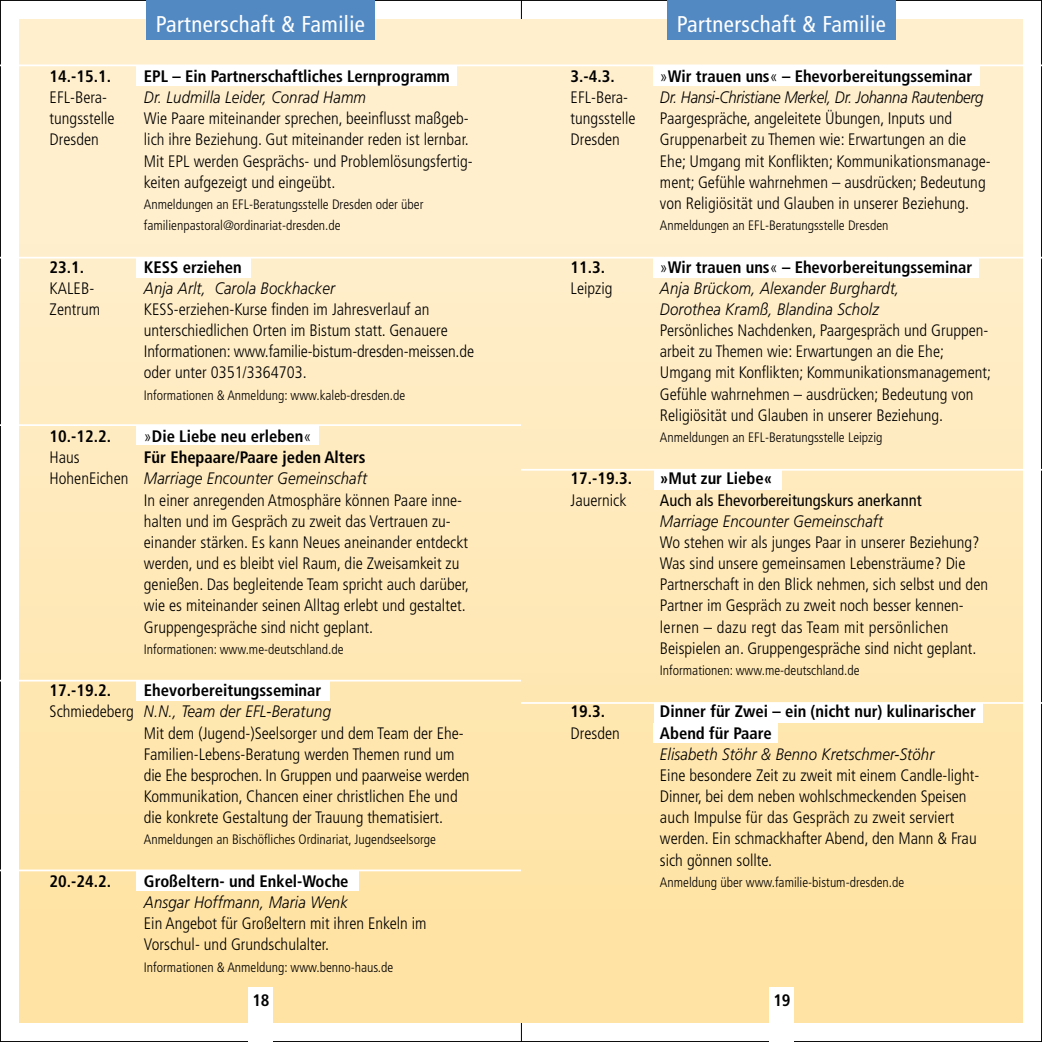
<style>
.page{position:relative;width:1042px;height:1042px;background:#fff}
.page>*{position:absolute;margin:0;border:0;box-sizing:border-box;transform-origin:0 0}
.t1{font:condensed 22.75px "Frutiger LT Std";letter-spacing:.02em;color:#fff}
.t2{font:300 condensed 16.62px/21.2px "Frutiger LT Std";color:#000}
.t3{font:italic 300 16.62px/21.2px "Frutiger LT Std";letter-spacing:.01em;color:#000;scale:.9 1}
.t4{font:700 condensed 16.62px/21.2px "Frutiger LT Std";color:#000}
.t5{font:italic 300 16.62px/21.2px "Frutiger LT Std";letter-spacing:-.015em;color:#000;scale:.9 1}
.t6{font:condensed 16.62px "Frutiger LT Std";color:#000}
.t7{font:300 condensed 13.65px/21.2px "Frutiger LT Std";color:#000}
.s1{font-weight:300}
.s2{font-style:normal;font-stretch:condensed}
.s3{font-weight:700;font-style:normal;font-stretch:condensed}
</style>
<div class="page">
<hr style="left:521px;top:0;width:1px;height:1042px;background:#000">
<div style="left:521px;top:20px;width:501px;height:1002px;background:linear-gradient(to bottom,#fff1d4,#ffe2a2)"></div>
<div style="left:20px;top:20px;width:501px;height:1002px;background:linear-gradient(to bottom,#fff1d4,#ffe2a2)"></div>
<hr style="left:0;top:64px;width:521px;height:2px;background:#fff">
<div style="left:136px;top:66px;width:320px;height:20px;background:#fff"></div>
<hr style="left:0;top:257px;width:521px;height:1px;background:#fff">
<div style="left:136px;top:258px;width:115px;height:20px;background:#fff"></div>
<hr style="left:0;top:424px;width:521px;height:2px;background:#fff">
<div style="left:136px;top:425px;width:183px;height:20px;background:#fff"></div>
<hr style="left:0;top:680px;width:521px;height:1px;background:#fff">
<div style="left:136px;top:681px;width:194px;height:20px;background:#fff"></div>
<hr style="left:0;top:869px;width:521px;height:2px;background:#fff">
<div style="left:136px;top:871px;width:222px;height:19px;background:#fff"></div>
<hr style="left:521px;top:64px;width:521px;height:2px;background:#fff">
<div style="left:654px;top:66px;width:326px;height:20px;background:#fff"></div>
<hr style="left:521px;top:257px;width:521px;height:1px;background:#fff">
<div style="left:654px;top:258px;width:324px;height:20px;background:#fff"></div>
<hr style="left:521px;top:469px;width:521px;height:2px;background:#fff">
<div style="left:654px;top:470px;width:127px;height:20px;background:#fff"></div>
<hr style="left:521px;top:702px;width:521px;height:2px;background:#fff">
<div style="left:654px;top:703px;width:328px;height:20px;background:#fff"></div>
<div style="left:654px;top:723px;width:124px;height:20px;background:#fff"></div>
<div style="left:248px;top:987px;width:25px;height:55px;background:#fff"></div>
<div style="left:769px;top:987px;width:25px;height:55px;background:#fff"></div>
<div style="left:146px;top:0;width:229px;height:40px;background:#5389c2"></div>
<div style="left:667px;top:0;width:228px;height:40px;background:#5389c2"></div>
<h1 class="t1" style="left:156px;top:11px;width:211px">Partnerschaft &amp; Familie</h1>
<h1 class="t1" style="left:677px;top:11px;width:211px">Partnerschaft &amp; Familie</h1>
<p class="t4" style="left:50px;top:66px;width:63px">14.-15.1.</p>
<p class="t2" style="left:50px;top:87px;width:66px">EFL-Bera&shy;tungsstelle<br>Dresden</p>
<p class="t4" style="left:50px;top:256px;width:36px">23.1.</p>
<p class="t2" style="left:50px;top:278px;width:52px">KALEB-<br>Zentrum</p>
<p class="t4" style="left:50px;top:426px;width:63px">10.-12.2.</p>
<p class="t2" style="left:50px;top:447px;width:80px">Haus<br>HohenEichen</p>
<p class="t4" style="left:50px;top:680px;width:63px">17.-19.2.</p>
<p class="t2" style="left:50px;top:701px;width:86px">Schmiedeberg</p>
<p class="t4" style="left:50px;top:870px;width:63px">20.-24.2.</p>
<p class="t4" style="left:144px;top:66px;width:307px">EPL – Ein Partnerschaftliches Lernprogramm</p>
<p class="t3" style="left:144px;top:87px;width:248px">Dr. Ludmilla Leider, Conrad Hamm</p>
<p class="t2" style="left:144px;top:108px;width:330px">Wie Paare miteinander sprechen, beeinflusst maßgeb&shy;lich ihre Beziehung. Gut miteinander reden ist lernbar.<br>Mit EPL werden Gesprächs- und Problemlösungsfertig&shy;keiten aufgezeigt und eingeübt.</p>
<p class="t7" style="left:144px;top:194px;width:281px">Anmeldungen an EFL-Beratungsstelle Dresden oder über familienpastoral@ordinariat-dresden.de</p>
<p class="t4" style="left:144px;top:256px;width:99px">KESS erziehen</p>
<p class="t3" style="left:144px;top:278px;width:214px">Anja Arlt, Carola Bockhacker</p>
<p class="t2" style="left:144px;top:299px;width:332px">KESS-erziehen-Kurse finden im Jahresverlauf an unterschiedlichen Orten im Bistum statt. Genauere Informationen: www.familie-bistum-dresden-meissen.de oder unter 0351/3364703.</p>
<p class="t7" style="left:144px;top:384px;width:263px">Informationen &amp; Anmeldung: www.kaleb-dresden.de</p>
<p class="t4" style="left:144px;top:426px;width:223px"><span class="s1">»</span>Die Liebe neu erleben<span class="s1">«<br></span>Für Ehepaare/Paare jeden Alters</p>
<p class="t3" style="left:144px;top:468px;width:249px">Marriage Encounter Gemeinschaft</p>
<p class="t2" style="left:144px;top:489px;width:327px">In einer anregenden Atmosphäre können Paare inne&shy;halten und im Gespräch zu zweit das Vertrauen zu&shy;einander stärken. Es kann Neues aneinander entdeckt werden, und es bleibt viel Raum, die Zweisamkeit zu genießen. Das begleitende Team spricht auch darüber, wie es miteinander seinen Alltag erlebt und gestaltet.<br>Gruppengespräche sind nicht geplant.</p>
<p class="t7" style="left:144px;top:639px;width:201px">Informationen: www.me-deutschland.de</p>
<p class="t4" style="left:144px;top:680px;width:179px">Ehevorbereitungsseminar</p>
<p class="t3" style="left:144px;top:701px;width:209px">N.N., Team der EFL-Beratung</p>
<p class="t2" style="left:144px;top:722px;width:327px">Mit dem (Jugend-)Seelsorger und dem Team der Ehe-Familien-Lebens-Beratung werden Themen rund um die Ehe besprochen. In Gruppen und paarweise werden Kommunikation, Chancen einer christlichen Ehe und die konkrete Gestaltung der Trauung thematisiert.</p>
<p class="t7" style="left:144px;top:829px;width:294px">Anmeldungen an Bischöfliches Ordinariat, Jugendseelsorge</p>
<p class="t4" style="left:144px;top:870px;width:206px">Großeltern- und Enkel-Woche</p>
<p class="t3" style="left:144px;top:892px;width:228px">Ansgar Hoffmann, Maria Wenk</p>
<p class="t2" style="left:144px;top:913px;width:284px">Ein Angebot für Großeltern mit ihren Enkeln im<br>Vorschul- und Grundschulalter.</p>
<p class="t7" style="left:144px;top:956px;width:251px">Informationen &amp; Anmeldung: www.benno-haus.de</p>
<p class="t4" style="left:570px;top:66px;width:46px">3.-4.3.</p>
<p class="t2" style="left:570px;top:87px;width:66px">EFL-Bera&shy;tungsstelle<br>Dresden</p>
<p class="t4" style="left:570px;top:256px;width:36px">11.3.</p>
<p class="t2" style="left:570px;top:278px;width:43px">Leipzig</p>
<p class="t4" style="left:570px;top:468px;width:63px">17.-19.3.</p>
<p class="t2" style="left:570px;top:489px;width:57px">Jauernick</p>
<p class="t4" style="left:570px;top:701px;width:36px">19.3.</p>
<p class="t2" style="left:570px;top:722px;width:51px">Dresden</p>
<p class="t5" style="left:660px;top:66px;width:361px"><span class="s2">»</span><span class="s3">Wir trauen uns</span><span class="s2">«</span> <span class="s3">– Ehevorbereitungsseminar<br></span>Dr. Hansi-Christiane Merkel, Dr. Johanna Rautenberg</p>
<p class="t2" style="left:660px;top:108px;width:332px">Paargespräche, angeleitete Übungen, Inputs und Gruppenarbeit zu Themen wie: Erwartungen an die Ehe; Umgang mit Konflikten; Kommunikationsmanage&shy;ment; Gefühle wahrnehmen – ausdrücken; Bedeutung von Religiösität und Glauben in unserer Beziehung.</p>
<p class="t7" style="left:660px;top:215px;width:230px">Anmeldungen an EFL-Beratungsstelle Dresden</p>
<p class="t3" style="left:660px;top:256px;width:348px"><span class="s2">»</span><span class="s3">Wir trauen uns</span><span class="s2">«</span> <span class="s3">– Ehevorbereitungsseminar<br></span>Anja Brückom, Alexander Burghardt,<br>Dorothea Kramß, Blandina Scholz</p>
<p class="t2" style="left:660px;top:320px;width:333px">Persönliches Nachdenken, Paargespräch und Gruppen&shy;arbeit zu Themen wie: Erwartungen an die Ehe; Umgang mit Konflikten; Kommunikationsmanagement; Gefühle wahrnehmen – ausdrücken; Bedeutung von Religiösität und Glauben in unserer Beziehung.</p>
<p class="t7" style="left:660px;top:427px;width:224px">Anmeldungen an EFL-Beratungsstelle Leipzig</p>
<p class="t4" style="left:660px;top:468px;width:114px">»Mut zur Liebe«</p>
<p class="t6" style="left:660px;top:490px;width:263px">Auch als Ehevorbereitungskurs anerkannt</p>
<p class="t3" style="left:660px;top:510px;width:249px">Marriage Encounter Gemeinschaft</p>
<p class="t2" style="left:660px;top:532px;width:330px">Wo stehen wir als junges Paar in unserer Beziehung?<br>Was sind unsere gemeinsamen Lebensträume? Die Partnerschaft in den Blick nehmen, sich selbst und den Partner im Gespräch zu zweit noch besser kennen&shy;lernen – dazu regt das Team mit persönlichen Beispielen an. Gruppengespräche sind nicht geplant.</p>
<p class="t7" style="left:660px;top:660px;width:201px">Informationen: www.me-deutschland.de</p>
<p class="t4" style="left:660px;top:701px;width:318px">Dinner für Zwei – ein (nicht nur) kulinarischer<br>Abend für Paare</p>
<p class="t3" style="left:660px;top:743px;width:306px">Elisabeth Stöhr &amp; Benno Kretschmer-Stöhr</p>
<p class="t2" style="left:660px;top:765px;width:321px">Eine besondere Zeit zu zweit mit einem Candle-light-Dinner, bei dem neben wohlschmeckenden Speisen auch Impulse für das Gespräch zu zweit serviert werden. Ein schmackhafter Abend, den Mann &amp; Frau sich gönnen sollte.</p>
<p class="t7" style="left:660px;top:871px;width:246px">Anmeldung über www.familie-bistum-dresden.de</p>
<p class="t4" style="left:252px;top:990px;width:19px">18</p>
<p class="t4" style="left:773px;top:990px;width:19px">19</p>
</div>
